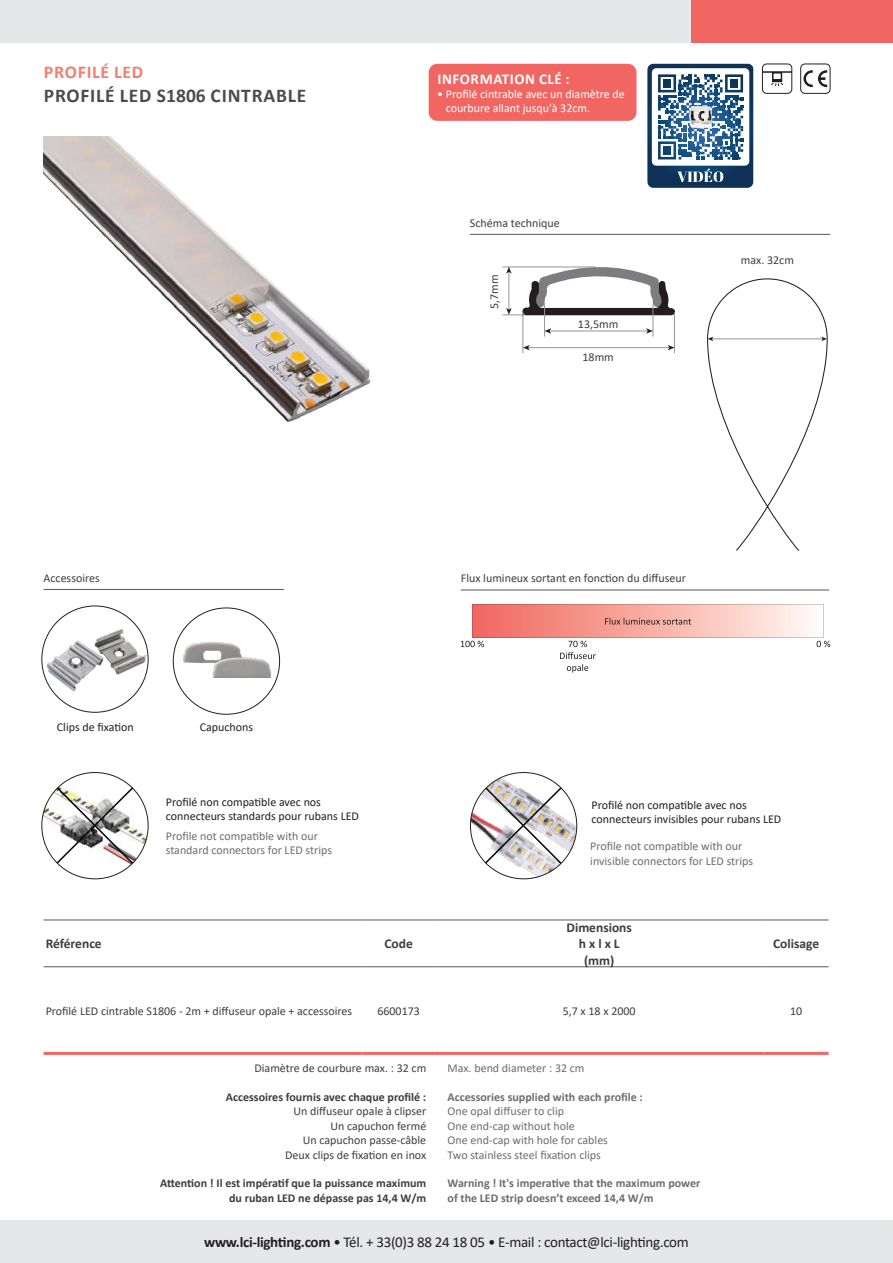
<style>
.page{position:relative;width:893px;height:1263px;background:#fff}
.page>*{position:absolute;margin:0;border:0;box-sizing:border-box;transform-origin:0 0}
.t1{font:700 19.5px "Calibri";letter-spacing:.04em;color:#4b4c4d}
.t2{font:700 18px "Calibri";letter-spacing:.04em;color:#f37d73}
.t3{font:15px "Calibri";letter-spacing:-.02em;color:#231f20}
.t4{font:700 15px "Calibri";letter-spacing:.04em;color:#fff}
.t5{font:700 13.5px/16.2px "Calibri";color:#3e3e3f;text-align:center}
.t6{font:12px/14.4px "Calibri";color:#3e3e3f;text-align:right}
.t7{font:12px/14.4px "Calibri";color:#6c6d70}
.t8{font:12px/14.4px "Calibri";color:#231f20}
.t9{font:700 12px/14.4px "Calibri";color:#3e3e3f;text-align:right}
.t10{font:700 12px/14.4px "Calibri";color:#6c6d70}
.t11{font:12px/14.4px "Calibri";color:#fff}
.s1{font-weight:700}
</style>
<div class="page">
<div style="left:0;top:1220px;width:893px;height:43px;background:#e6e7e9"></div>
<div style="left:0;top:0;width:893px;height:43px;background:#e6e7e9"></div>
<div style="left:691px;top:0;width:202px;height:43px;background:#f16662"></div>
<img style="left:470px;top:772px;width:107px;height:107px;border-radius:53px">
<svg style="left:707px;top:278px;width:121px;height:273px"></svg>
<svg style="left:44px;top:920px;width:784px;height:132px"></svg>
<hr style="left:435px;top:966px;width:329px;height:1px;background:#57585a">
<hr style="left:764px;top:966px;width:64px;height:1px;background:#57585a">
<hr style="left:44px;top:1052px;width:318px;height:3px;background:#f16662">
<hr style="left:362px;top:1052px;width:73px;height:3px;background:#f16662">
<hr style="left:435px;top:1052px;width:329px;height:3px;background:#f16662">
<hr style="left:764px;top:1052px;width:64px;height:3px;background:#f16662">
<hr style="left:44px;top:919px;width:318px;height:1px;background:#57585a">
<hr style="left:362px;top:919px;width:73px;height:1px;background:#57585a">
<hr style="left:435px;top:919px;width:329px;height:1px;background:#57585a">
<hr style="left:764px;top:919px;width:64px;height:1px;background:#57585a">
<hr style="left:44px;top:966px;width:318px;height:1px;background:#57585a">
<hr style="left:362px;top:966px;width:73px;height:1px;background:#57585a">
<hr style="left:44px;top:589px;width:240px;height:1px;background:#57585a">
<hr style="left:523px;top:312px;width:1px;height:41px;background:#939598">
<hr style="left:674px;top:312px;width:1px;height:41px;background:#939598">
<hr style="left:653px;top:304px;width:1px;height:33px;background:#939598">
<hr style="left:544px;top:304px;width:1px;height:33px;background:#939598">
<svg style="left:502px;top:266px;width:173px;height:50px"></svg>
<hr style="left:549px;top:331px;width:99px;height:1px;background:#939598">
<svg style="left:545px;top:328px;width:6px;height:6px"></svg>
<svg style="left:646px;top:328px;width:7px;height:6px"></svg>
<hr style="left:528px;top:347px;width:142px;height:1px;background:#939598">
<svg style="left:523px;top:345px;width:7px;height:5px"></svg>
<svg style="left:668px;top:345px;width:6px;height:5px"></svg>
<img style="left:44px;top:136px;width:327px;height:287px">
<img style="left:43px;top:607px;width:105px;height:105px">
<img style="left:176px;top:611px;width:102px;height:101px">
<img style="left:42px;top:772px;width:106px;height:107px;border-radius:53px">
<img style="left:55px;top:786px;width:80px;height:79px">
<hr style="left:470px;top:234px;width:360px;height:1px;background:#57585a">
<img style="left:483px;top:786px;width:80px;height:79px">
<div style="left:800px;top:64px;width:30px;height:30px;border:1px solid #231f20;border-radius:4px"></div>
<svg style="left:803px;top:70px;width:24px;height:17px"></svg>
<div style="left:762px;top:64px;width:30px;height:30px;border:1px solid #231f20;border-radius:4px"></div>
<hr style="left:762px;top:71px;width:30px;height:2px;background:#231f20">
<div style="left:772px;top:72px;width:10px;height:10px;border:2px solid #231f20"></div>
<svg style="left:771px;top:79px;width:13px;height:7px"></svg>
<svg style="left:647px;top:64px;width:107px;height:124px"></svg>
<hr style="left:461px;top:590px;width:368px;height:1px;background:#57585a">
<svg style="left:461px;top:604px;width:369px;height:69px"></svg>
<div style="left:429px;top:64px;width:207px;height:57px;background:#f16662;border-radius:9px"></div>
<h2 class="t2" style="left:44px;top:60px;width:101px">PROFILÉ LED</h2>
<h1 class="t1" style="left:44px;top:82px;width:264px">PROFILÉ LED S1806 CINTRABLE</h1>
<p class="t4" style="left:437px;top:68px;width:134px">INFORMATION CLÉ :</p>
<p class="t11" style="left:446px;top:86px;width:181px;text-indent:-9px">• Profilé cintrable avec un diamètre de courbure allant jusqu'à 32cm.</p>
<p class="t6" style="left:470px;top:215px;width:91px">Schéma technique</p>
<p class="t6" style="left:486px;top:309px;width:36px;rotate:-90deg">5,7mm</p>
<p class="t6" style="left:578px;top:317px;width:42px">13,5mm</p>
<p class="t6" style="left:582px;top:350px;width:33px">18mm</p>
<p class="t6" style="left:741px;top:253px;width:54px">max. 32cm</p>
<p class="t6" style="left:44px;top:570px;width:58px">Accessoires</p>
<p class="t6" style="left:461px;top:571px;width:227px">Flux lumineux sortant en fonction du diffuseur</p>
<p class="t8" style="left:57px;top:720px;width:78px">Clips de fixation</p>
<p class="t8" style="left:200px;top:720px;width:55px">Capuchons</p>
<p class="t8" style="left:166px;top:794px;width:195px">Profilé non compatible avec nos connecteurs standards pour rubans LED</p>
<p class="t7" style="left:166px;top:828px;width:168px">Profile not compatible with our standard connectors for LED strips</p>
<p class="t5" style="left:46px;top:936px;width:58px">Référence</p>
<p class="t5" style="left:384px;top:936px;width:30px">Code</p>
<p class="t8" style="left:592px;top:797px;width:191px">Profilé non compatible avec nos connecteurs invisibles pour rubans LED</p>
<p class="t7" style="left:590px;top:839px;width:164px">Profile not compatible with our invisible connectors for LED strips</p>
<p class="t5" style="left:566px;top:919px;width:67px">Dimensions h x l x L (mm)</p>
<p class="t5" style="left:773px;top:936px;width:48px">Colisage</p>
<p class="t6" style="left:46px;top:1003px;width:308px">Profilé LED cintrable S1806 - 2m + diffuseur opale + accessoires</p>
<p class="t6" style="left:377px;top:1003px;width:44px">6600173</p>
<p class="t6" style="left:563px;top:1003px;width:74px">5,7 x 18 x 2000</p>
<p class="t6" style="left:790px;top:1003px;width:14px">10</p>
<p class="t6" style="left:254px;top:1061px;width:173px">Diamètre de courbure max. : 32 cm</p>
<p class="t9" style="left:226px;top:1089px;width:202px">Accessoires fournis avec chaque profilé :</p>
<p class="t6" style="left:285px;top:1104px;width:143px">Un diffuseur opale à clipser<br>Un capuchon fermé<br>Un capuchon passe-câble<br>Deux clips de fixation en inox</p>
<p class="t9" style="left:160px;top:1176px;width:268px">Attention ! Il est impératif que la puissance maximum du ruban LED ne dépasse pas 14,4 W/m</p>
<p class="t7" style="left:448px;top:1061px;width:138px">Max. bend diameter : 32 cm</p>
<p class="t10" style="left:448px;top:1089px;width:197px">Accessories supplied with each profile :</p>
<p class="t7" style="left:448px;top:1104px;width:162px">One opal diffuser to clip<br>One end-cap without hole<br>One end-cap with hole for cables<br>Two stainless steel fixation clips</p>
<p class="t10" style="left:448px;top:1176px;width:254px">Warning ! It's imperative that the maximum power of the LED strip doesn’t exceed 14,4 W/m</p>
<p class="t3" style="left:204px;top:1232px;width:486px"><span class="s1">www.lci-lighting.com</span> • Tél. + 33(0)3 88 24 18 05 • E-mail : contact@lci-lighting.com</p>
</div>
